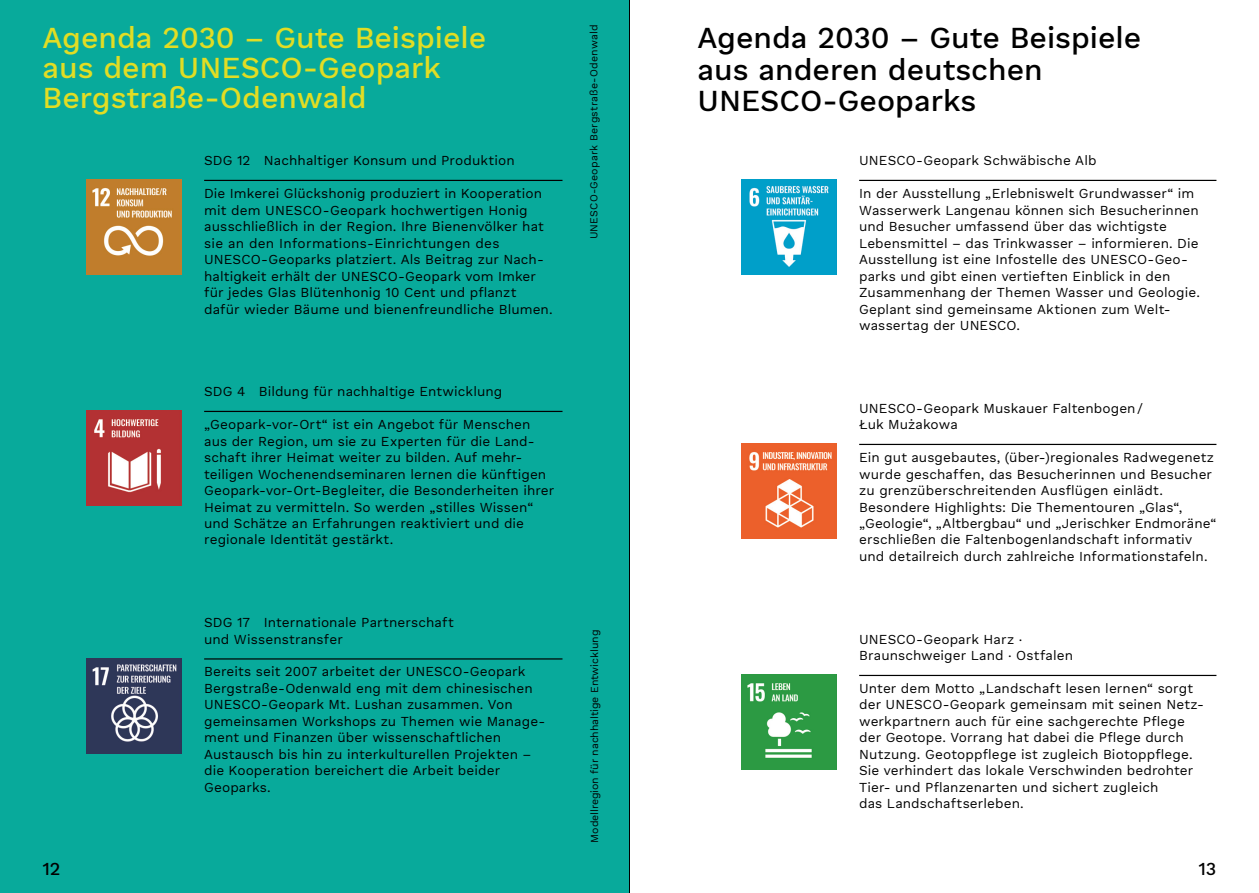
<style>
.page{position:relative;width:1259px;height:893px;background:#fff}
.page>*{position:absolute;margin:0;border:0;box-sizing:border-box;transform-origin:0 0}
.t1{font:500 30px/30px "Work Sans DUK";color:#e1dd24}
.t2{font:500 30px/31.5px "Work Sans DUK";color:#000}
.t3{font:500 18px "Work Sans DUK";color:#000}
.t4{font:13.5px/16.5px "Work Sans DUK";letter-spacing:.005em;color:#000}
.t5{font:10.5px "Work Sans DUK";letter-spacing:-.005em;color:#000}
.t6{font:10.5px "Work Sans DUK";letter-spacing:.02em;color:#000}
</style>
<div class="page">
<div style="left:0;top:0;width:629px;height:893px;background:#08aa9b"></div>
<hr style="left:629px;top:0;width:1px;height:893px;background:#000">
<hr style="left:204px;top:180px;width:358px;height:1px;background:#000">
<hr style="left:204px;top:411px;width:358px;height:1px;background:#000">
<hr style="left:204px;top:658px;width:358px;height:1px;background:#000">
<hr style="left:859px;top:180px;width:357px;height:1px;background:#000">
<hr style="left:859px;top:444px;width:357px;height:1px;background:#000">
<hr style="left:859px;top:675px;width:357px;height:1px;background:#000">
<img style="left:87px;top:411px;width:95px;height:95px">
<img style="left:87px;top:180px;width:95px;height:95px">
<img style="left:87px;top:658px;width:95px;height:95px">
<img style="left:742px;top:675px;width:95px;height:95px">
<img style="left:742px;top:180px;width:95px;height:95px">
<img style="left:742px;top:444px;width:95px;height:95px">
<h1 class="t1" style="left:43px;top:24px;width:445px">Agenda 2030 – Gute Beispiele aus dem UNESCO-Geopark<br>Bergstraße-Odenwald</h1>
<p class="t4" style="left:204px;top:153px;width:312px">SDG 12 Nachhaltiger Konsum und Produktion</p>
<p class="t4" style="left:204px;top:186px;width:350px">Die Imkerei Glückshonig produziert in Kooperation mit dem UNESCO-Geopark hochwertigen Honig ausschließlich in der Region. Ihre Bienenvölker hat sie an den Informations-Einrichtungen des UNESCO-Geoparks platziert. Als Beitrag zur Nach&shy;haltigkeit erhält der UNESCO-Geopark vom Imker für jedes Glas Blütenhonig 10 Cent und pflanzt dafür wieder Bäume und bienenfreundliche Blumen.</p>
<p class="t4" style="left:204px;top:384px;width:300px">SDG 4 Bildung für nachhaltige Entwicklung</p>
<p class="t4" style="left:204px;top:417px;width:352px">„Geopark-vor-Ort“ ist ein Angebot für Menschen aus der Region, um sie zu Experten für die Land&shy;schaft ihrer Heimat weiter zu bilden. Auf mehr&shy;teiligen Wochenendseminaren lernen die künftigen Geopark-vor-Ort-Begleiter, die Besonderheiten ihrer Heimat zu vermitteln. So werden „stilles Wissen“ und Schätze an Erfahrungen reaktiviert und die regionale Identität gestärkt.</p>
<p class="t4" style="left:204px;top:615px;width:251px">SDG 17 Internationale Partnerschaft und Wissenstransfer</p>
<p class="t4" style="left:204px;top:664px;width:343px">Bereits seit 2007 arbeitet der UNESCO-Geopark Bergstraße-Odenwald eng mit dem chinesischen UNESCO-Geopark Mt. Lushan zusammen. Von gemeinsamen Workshops zu Themen wie Manage&shy;ment und Finanzen über wissenschaftlichen Austausch bis hin zu interkulturellen Projekten – die Kooperation bereichert die Arbeit beider Geoparks.</p>
<p class="t6" style="left:588px;top:239px;width:216px;rotate:-90deg">UNESCO-Geopark Bergstraße-Odenwald</p>
<p class="t5" style="left:588px;top:843px;width:214px;rotate:-90deg">Modellregion für nachhaltige Entwicklung</p>
<h1 class="t2" style="left:697px;top:24px;width:445px">Agenda 2030 – Gute Beispiele aus anderen deutschen<br>UNESCO-Geoparks</h1>
<p class="t4" style="left:859px;top:153px;width:239px">UNESCO-Geopark Schwäbische Alb</p>
<p class="t4" style="left:859px;top:186px;width:342px">In der Ausstellung „Erlebniswelt Grundwasser“ im Wasserwerk Langenau können sich Besucherinnen und Besucher umfassend über das wichtigste Lebensmittel – das Trinkwasser – informieren. Die Ausstellung ist eine Infostelle des UNESCO-Geo&shy;parks und gibt einen vertieften Einblick in den Zusammenhang der Themen Wasser und Geologie.<br>Geplant sind gemeinsame Aktionen zum Welt&shy;wassertag der UNESCO.</p>
<p class="t4" style="left:859px;top:400px;width:285px">UNESCO-Geopark Muskauer Faltenbogen/<br>Łuk Mużakowa</p>
<p class="t4" style="left:859px;top:450px;width:359px">Ein gut ausgebautes, (über-)regionales Radwegenetz wurde geschaffen, das Besucherinnen und Besucher zu grenzüberschreitenden Ausflügen einlädt.<br>Besondere Highlights: Die Thementouren „Glas“, „Geologie“, „Altbergbau“ und „Jerischker Endmoräne“ erschließen die Faltenbogenlandschaft informativ und detailreich durch zahlreiche Informationstafeln.</p>
<p class="t4" style="left:859px;top:631px;width:215px">UNESCO-Geopark Harz .<br>Braunschweiger Land . Ostfalen</p>
<p class="t4" style="left:859px;top:681px;width:346px">Unter dem Motto „Landschaft lesen lernen“ sorgt der UNESCO-Geopark gemeinsam mit seinen Netz&shy;werkpartnern auch für eine sachgerechte Pflege der Geotope. Vorrang hat dabei die Pflege durch Nutzung. Geotoppflege ist zugleich Biotoppflege.<br>Sie verhindert das lokale Verschwinden bedrohter Tier- und Pflanzenarten und sichert zugleich<br>das Landschaftserleben.</p>
<h2 class="t3" style="left:43px;top:858px;width:19px">12</h2>
<h2 class="t3" style="left:1198px;top:858px;width:19px">13</h2>
</div>
